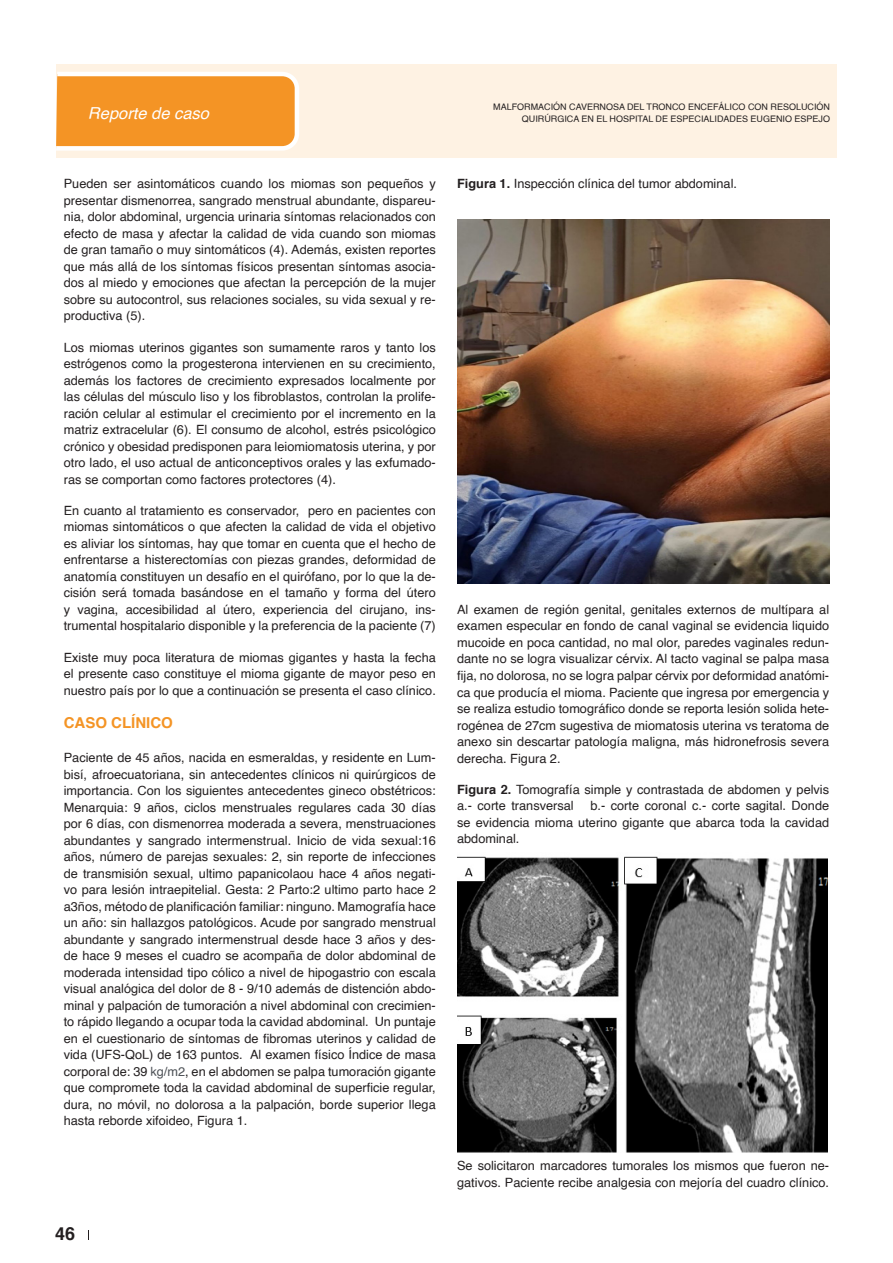
<style>
.page{position:relative;width:893px;height:1263px;background:#fff}
.page>*{position:absolute;margin:0;border:0;box-sizing:border-box;transform-origin:0 0}
.t1{font:700 18px "Helvetica";color:#231f20}
.t2{font:italic 16.5px "Helvetica";color:#fff}
.Intertitulos_1{font:700 15px "Helvetica";color:#f49425}
.Parrafo_principal{font:12.75px/16.5px "Helvetica";color:#231f20;text-align:justify}
.t3{font:9px/12px "Helvetica";color:#231f20;text-align:right}
.s1{color:#4d5156}
.s2{font-weight:700}
</style>
<div class="page">
<div style="left:56px;top:64px;width:781px;height:94px;background:#fef2e3"></div>
<svg style="left:56px;top:72px;width:243px;height:79px;background:#f5a242"></svg>
<img style="left:457px;top:220px;width:372px;height:363px">
<img style="left:457px;top:856px;width:371px;height:296px">
<p class="t2" style="left:88px;top:100px;width:123px">Reporte de caso</p>
<p class="t3" style="left:493px;top:101px;width:338px">MALFORMACIÓN CAVERNOSA DEL TRONCO ENCEFÁLICO CON RESOLUCIÓN<br>QUIRÚRGICA EN EL HOSPITAL DE ESPECIALIDADES EUGENIO ESPEJO</p>
<p class="Parrafo_principal" style="left:64px;top:176px;width:374px">Pueden ser asintomáticos cuando los miomas son pequeños y presentar dismenorrea, sangrado menstrual abundante, dispareu&shy;nia, dolor abdominal, urgencia urinaria síntomas relacionados con efecto de masa y afectar la calidad de vida cuando son miomas de gran tamaño o muy sintomáticos (4). Además, existen reportes que más allá de los síntomas físicos presentan síntomas asocia&shy;dos al miedo y emociones que afectan la percepción de la mujer sobre su autocontrol, sus relaciones sociales, su vida sexual y re&shy;productiva (5).</p>
<p class="Parrafo_principal" style="left:64px;top:339px;width:374px">Los miomas uterinos gigantes son sumamente raros y tanto los estrógenos como la progesterona intervienen en su crecimiento, además los factores de crecimiento expresados localmente por las células del músculo liso y los fibroblastos, controlan la prolife&shy;ración celular al estimular el crecimiento por el incremento en la matriz extracelular (6). El consumo de alcohol, estrés psicológico crónico y obesidad predisponen para leiomiomatosis uterina, y por otro lado, el uso actual de anticonceptivos orales y las exfumado&shy;ras se comportan como factores protectores (4).</p>
<p class="Parrafo_principal" style="left:64px;top:503px;width:374px">En cuanto al tratamiento es conservador, pero en pacientes con miomas sintomáticos o que afecten la calidad de vida el objetivo es aliviar los síntomas, hay que tomar en cuenta que el hecho de enfrentarse a histerectomías con piezas grandes, deformidad de anatomía constituyen un desafío en el quirófano, por lo que la de&shy;cisión será tomada basándose en el tamaño y forma del útero y vagina, accesibilidad al útero, experiencia del cirujano, ins&shy;trumental hospitalario disponible y la preferencia de la paciente (7)</p>
<p class="Parrafo_principal" style="left:64px;top:649px;width:374px">Existe muy poca literatura de miomas gigantes y hasta la fecha el presente caso constituye el mioma gigante de mayor peso en nuestro país por lo que a continuación se presenta el caso clínico.</p>
<p class="Intertitulos_1" style="left:64px;top:710px;width:111px">CASO CLÍNICO</p>
<p class="Parrafo_principal" style="left:64px;top:750px;width:374px">Paciente de 45 años, nacida en esmeraldas, y residente en Lum&shy;bisí, afroecuatoriana, sin antecedentes clínicos ni quirúrgicos de importancia. Con los siguientes antecedentes gineco obstétricos:<br>Menarquia: 9 años, ciclos menstruales regulares cada 30 días por 6 días, con dismenorrea moderada a severa, menstruaciones abundantes y sangrado intermenstrual. Inicio de vida sexual:16 años, número de parejas sexuales: 2, sin reporte de infecciones de transmisión sexual, ultimo papanicolaou hace 4 años negati&shy;vo para lesión intraepitelial. Gesta: 2 Parto:2 ultimo parto hace 2 a3ños, método de planificación familiar: ninguno. Mamografía hace un año: sin hallazgos patológicos. Acude por sangrado menstrual abundante y sangrado intermenstrual desde hace 3 años y des&shy;de hace 9 meses el cuadro se acompaña de dolor abdominal de moderada intensidad tipo cólico a nivel de hipogastrio con escala visual analógica del dolor de 8 - 9/10 además de distención abdo&shy;minal y palpación de tumoración a nivel abdominal con crecimien&shy;to rápido llegando a ocupar toda la cavidad abdominal. Un puntaje en el cuestionario de síntomas de fibromas uterinos y calidad de vida (UFS-QoL) de 163 puntos. Al examen físico Índice de masa corporal de: 39 <span class="s1">kg/m2</span>, en el abdomen se palpa tumoración gigante que compromete toda la cavidad abdominal de superficie regular, dura, no móvil, no dolorosa a la palpación, borde superior llega hasta reborde xifoideo, Figura 1.</p>
<h1 class="t1" style="left:55px;top:1219px;width:22px">46</h1>
<p class="Parrafo_principal" style="left:457px;top:176px;width:281px"><span class="s2">Figura 1.</span> Inspección clínica del tumor abdominal.</p>
<p class="Parrafo_principal" style="left:457px;top:602px;width:374px">Al examen de región genital, genitales externos de multípara al examen especular en fondo de canal vaginal se evidencia liquido mucoide en poca cantidad, no mal olor, paredes vaginales redun&shy;dante no se logra visualizar cérvix. Al tacto vaginal se palpa masa fija, no dolorosa, no se logra palpar cérvix por deformidad anatómi&shy;ca que producía el mioma. Paciente que ingresa por emergencia y se realiza estudio tomográfico donde se reporta lesión solida hete&shy;rogénea de 27cm sugestiva de miomatosis uterina vs teratoma de anexo sin descartar patología maligna, más hidronefrosis severa derecha. Figura 2.</p>
<p class="Parrafo_principal" style="left:457px;top:781px;width:374px"><span class="s2">Figura 2.</span> Tomografía simple y contrastada de abdomen y pelvis a.- corte transversal</p>
<p class="Parrafo_principal" style="left:457px;top:798px;width:374px;text-indent:133px">b.- corte coronal c.- corte sagital. Donde se evidencia mioma uterino gigante que abarca toda la cavidad abdominal.</p>
<p class="Parrafo_principal" style="left:457px;top:1158px;width:374px">Se solicitaron marcadores tumorales los mismos que fueron ne&shy;gativos. Paciente recibe analgesia con mejoría del cuadro clínico.</p>
</div>
